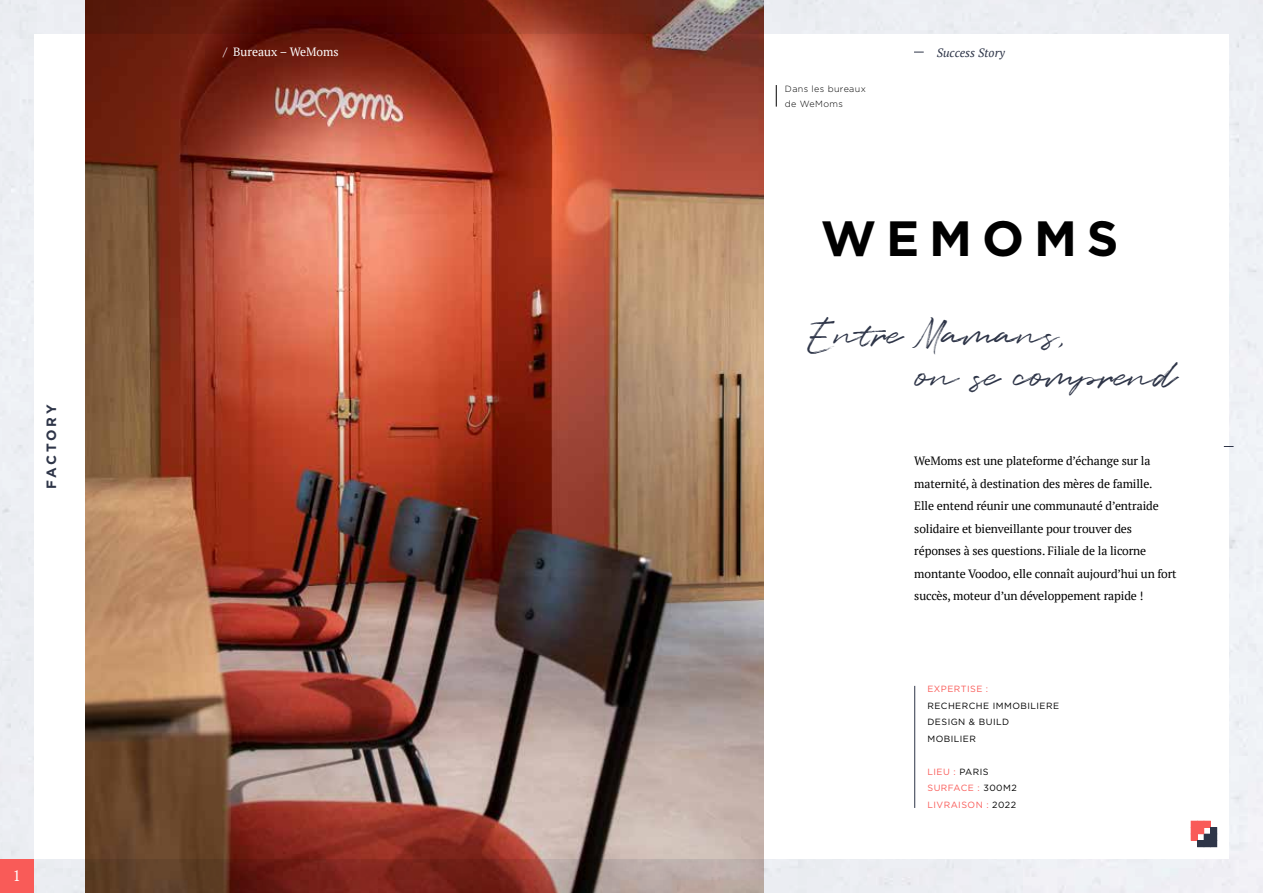
<style>
.page{position:relative;width:1263px;height:893px;background:#edeff4}
.page>*{position:absolute;margin:0;border:0;box-sizing:border-box;transform-origin:0 0}
.t1{font:700 49.5px "Gotham";letter-spacing:.2em;color:#000}
.t2{font:37.5px/42px "Quentin";color:#2e3548}
.t3{font:15px "PT Serif";color:#fff}
.t4{font:700 13.5px "Gotham";letter-spacing:.19em;color:#2e3548}
.t5{font:12px/22.5px "PT Serif";letter-spacing:-.01em;color:#000}
.t6{font:12px "PT Serif";color:#fff}
.t7{font:italic 12px "PT Serif";color:#2e3548}
.t8{font:9px/16.5px "Gotham";letter-spacing:.05em;color:#f95b58}
.t9{font:9px/16.5px "Gotham";letter-spacing:.05em;color:#000}
.t10{font:300 9px/15px "Gotham";letter-spacing:.04em;color:#000}
.s1{color:#000}
</style>
<div class="page">
<div style="left:34px;top:34px;width:1195px;height:825px;background:#fff"></div>
<div style="left:0;top:859px;width:34px;height:34px;background:#f95b58"></div>
<svg style="left:1191px;top:821px;width:26px;height:26px"></svg>
<img style="left:85px;top:0;width:678px;height:893px">
<svg style="left:776px;top:85px;width:1px;height:22px"></svg>
<hr style="left:914px;top:686px;width:1px;height:122px;background:#2e3548">
<p class="t4" style="left:42px;top:489px;width:86px;rotate:-90deg">FACTORY</p>
<p class="t3" style="left:13px;top:866px;width:9px">1</p>
<p class="t6" style="left:223px;top:44px;width:117px">/ Bureaux – WeMoms</p>
<p class="t10" style="left:785px;top:81px;width:82px">Dans les bureaux de WeMoms</p>
<p class="t7" style="left:937px;top:45px;width:70px">Success Story</p>
<h1 class="t1" style="left:821px;top:206px;width:299px">WEMOMS</h1>
<h2 class="t2" style="left:916px;top:315px;width:261px;text-indent:-110px">Entre Mamans,<br>on se comprend</h2>
<p class="t5" style="left:914px;top:450px;width:264px">WeMoms est une plateforme d’échange sur la maternité, à destination des mères de famille.<br>Elle entend réunir une communauté d’entraide solidaire et bienveillante pour trouver des réponses à ses questions. Filiale de la licorne montante Voodoo, elle connaît aujourd’hui un fort succès, moteur d’un développement rapide !</p>
<p class="t8" style="left:927px;top:681px;width:62px">EXPERTISE :</p>
<p class="t9" style="left:927px;top:697px;width:133px">RECHERCHE IMMOBILIERE<br>DESIGN &amp; BUILD<br>MOBILIER</p>
<p class="t8" style="left:927px;top:763px;width:91px">LIEU : <span class="s1">PARIS<br></span>SURFACE : <span class="s1">300M2<br></span>LIVRAISON : <span class="s1">2022</span></p>
</div>
